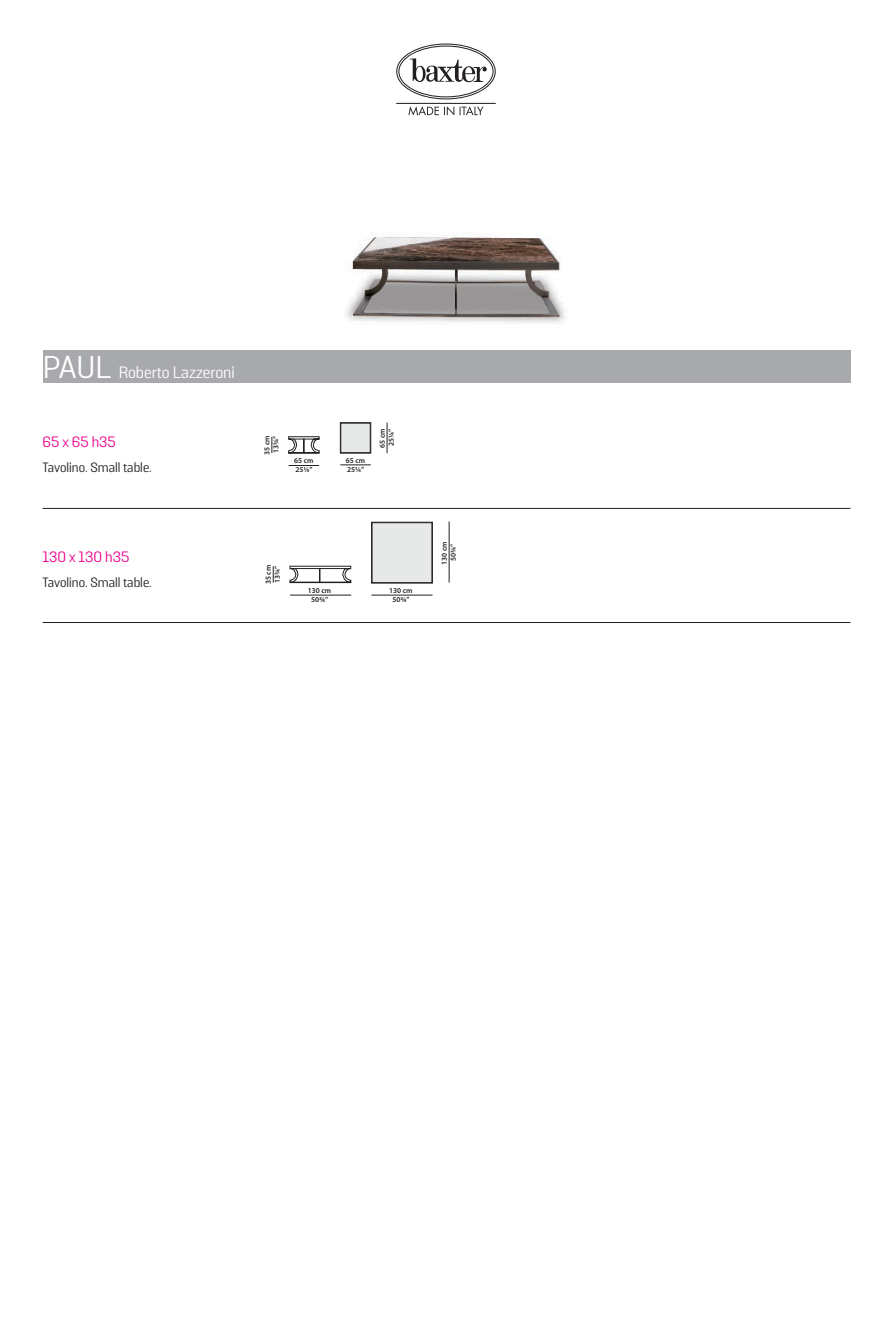
<style>
.page{position:relative;width:893px;height:1340px;background:#fff}
.page>*{position:absolute;margin:0;border:0;box-sizing:border-box;transform-origin:0 0}
.t1{font:16.5px "Solido";color:#fff}
.t2{font:15px "Solido";color:#ec008c}
.t3{font:13.5px "Solido";color:#231f20}
.t4{font:600 7.5px/9px "Myriad Pro";color:#231f20}
.s1{font-size:31.5px}
</style>
<div class="page">
<hr style="left:43px;top:622px;width:807px;height:1px;background:#231f20">
<hr style="left:43px;top:508px;width:807px;height:1px;background:#231f20">
<img style="left:347px;top:232px;width:220px;height:92px">
<hr style="left:289px;top:465px;width:30px;height:1px;background:#231f20">
<svg style="left:272px;top:437px;width:1px;height:16px"></svg>
<hr style="left:340px;top:464px;width:31px;height:1px;background:#231f20">
<hr style="left:387px;top:422px;width:1px;height:31px;background:#231f20">
<svg style="left:288px;top:422px;width:83px;height:31px"></svg>
<svg style="left:290px;top:522px;width:143px;height:61px"></svg>
<div style="left:372px;top:522px;width:60px;height:61px;background:#e7e8e8;border:1px solid #231f20"></div>
<hr style="left:290px;top:595px;width:61px;height:1px;background:#231f20">
<svg style="left:273px;top:566px;width:1px;height:16px"></svg>
<hr style="left:371px;top:595px;width:62px;height:1px;background:#231f20">
<hr style="left:449px;top:521px;width:1px;height:61px;background:#231f20">
<div style="left:43px;top:350px;width:807px;height:33px;background:#a7a9ac"></div>
<svg style="left:396px;top:44px;width:100px;height:71px"></svg>
<h1 class="t1" style="left:43px;top:363px;width:194px"><span class="s1">PAUL</span> Roberto Lazzeroni</h1>
<h2 class="t2" style="left:43px;top:433px;width:75px">65 x 65 h35</h2>
<h3 class="t3" style="left:43px;top:459px;width:111px">Tavolino. Small table.</h3>
<h2 class="t2" style="left:43px;top:548px;width:88px">130 x 130 h35</h2>
<h3 class="t3" style="left:43px;top:574px;width:111px">Tavolino. Small table.</h3>
<p class="t4" style="left:262px;top:454px;width:21px;rotate:-90deg">35 cm<br>13¾”</p>
<p class="t4" style="left:294px;top:456px;width:21px">65 cm<br>25¼”</p>
<p class="t4" style="left:346px;top:455px;width:21px">65 cm<br>25¼”</p>
<p class="t4" style="left:378px;top:447px;width:21px;rotate:-90deg">65 cm<br>25¼”</p>
<p class="t4" style="left:264px;top:584px;width:21px;rotate:-90deg">35 cm<br>13¾”</p>
<p class="t4" style="left:308px;top:585px;width:25px;text-align:center">130 cm<br>50¾”</p>
<p class="t4" style="left:389px;top:585px;width:25px;text-align:center">130 cm<br>50¾”</p>
<p class="t4" style="left:440px;top:565px;width:25px;text-align:center;rotate:-90deg">130 cm<br>50¾”</p>
</div>
